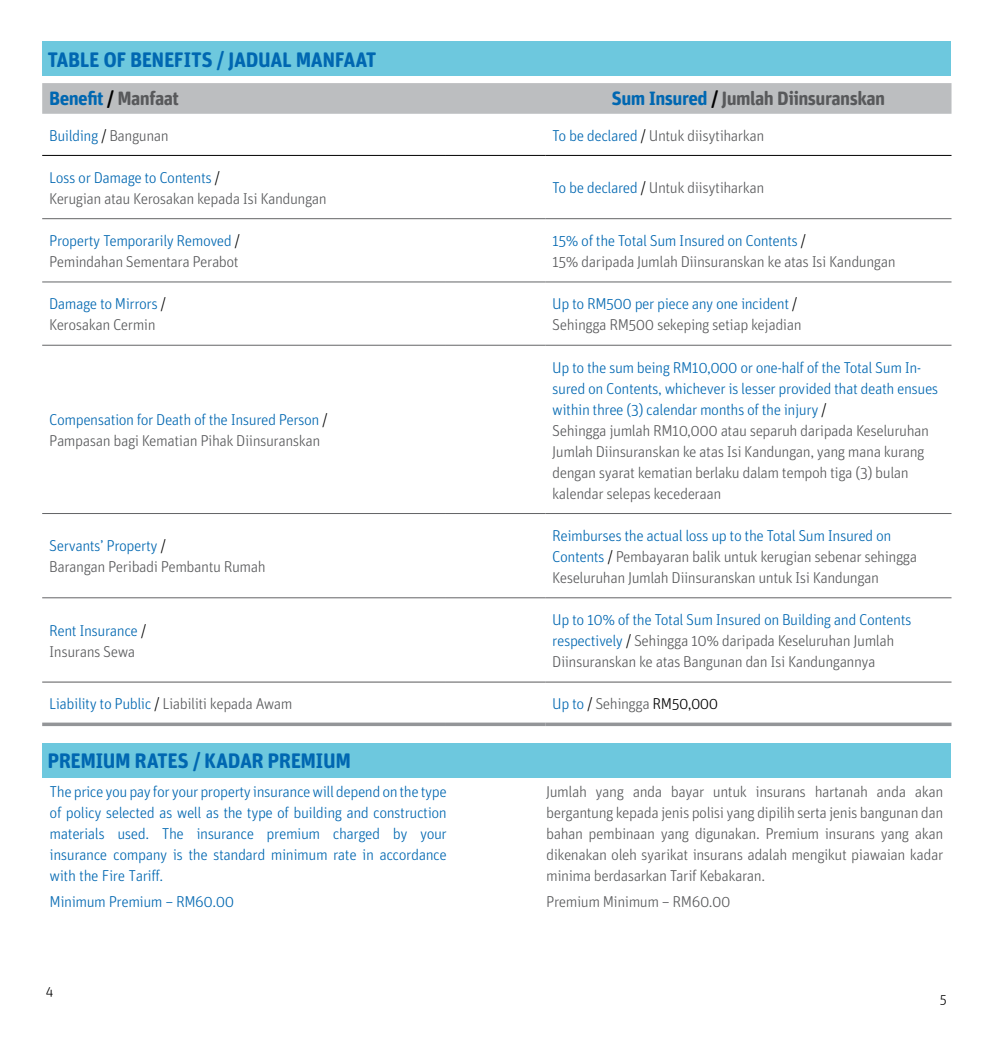
<style>
.page{position:relative;width:993px;height:1042px;background:#fff}
.page>*{position:absolute;margin:0;border:0;box-sizing:border-box;transform-origin:0 0}
.t1{font:700 21px "Unit Rounded OT";letter-spacing:-.02em;color:#0067b1}
.t2{font:700 19.25px "Unit Rounded OT";letter-spacing:-.03em;color:#58595b}
.t3{font:700 19.25px "Unit Rounded OT";letter-spacing:-.03em;color:#0067b1}
.t4{font:300 15.75px/21px "Unit Rounded OT";letter-spacing:-.03em;color:#58595b}
.t5{font:300 15.75px/21px "Unit Rounded OT";letter-spacing:-.03em;color:#0067b1}
.t6{font:300 15.75px "Unit Rounded OT";letter-spacing:-.03em;color:#000}
.t7{font:300 14px "Unit Rounded OT";color:#000}
.s1{color:#000}
.s2{color:#58595b}
.s3{color:#0067b1}
</style>
<div class="page">
<div style="left:42px;top:83px;width:909px;height:31px;background:#bcbec0"></div>
<hr style="left:42px;top:218px;width:404px;height:1px;background:#636466">
<hr style="left:446px;top:218px;width:99px;height:1px;background:#636466">
<hr style="left:545px;top:218px;width:406px;height:1px;background:#636466">
<hr style="left:42px;top:282px;width:404px;height:1px;background:#636466">
<hr style="left:446px;top:282px;width:99px;height:1px;background:#636466">
<hr style="left:545px;top:282px;width:406px;height:1px;background:#636466">
<hr style="left:42px;top:345px;width:404px;height:1px;background:#636466">
<hr style="left:446px;top:345px;width:99px;height:1px;background:#636466">
<hr style="left:545px;top:345px;width:406px;height:1px;background:#636466">
<hr style="left:42px;top:513px;width:404px;height:1px;background:#636466">
<hr style="left:446px;top:513px;width:99px;height:1px;background:#636466">
<hr style="left:545px;top:513px;width:406px;height:1px;background:#636466">
<hr style="left:42px;top:597px;width:404px;height:1px;background:#636466">
<hr style="left:446px;top:597px;width:99px;height:1px;background:#636466">
<hr style="left:545px;top:597px;width:406px;height:1px;background:#636466">
<svg style="left:42px;top:722px;width:404px;height:4px;background:#a2a4a7"></svg>
<svg style="left:446px;top:722px;width:99px;height:4px"></svg>
<svg style="left:545px;top:722px;width:406px;height:4px;background:#a2a4a7"></svg>
<hr style="left:42px;top:155px;width:404px;height:1px;background:#000">
<hr style="left:446px;top:155px;width:99px;height:1px;background:#000">
<hr style="left:545px;top:155px;width:406px;height:1px;background:#000">
<hr style="left:42px;top:682px;width:404px;height:1px;background:#58595b">
<hr style="left:446px;top:682px;width:99px;height:1px;background:#58595b">
<hr style="left:545px;top:682px;width:406px;height:1px;background:#58595b">
<div style="left:43px;top:41px;width:907px;height:35px;background:#6dc8de"></div>
<div style="left:43px;top:743px;width:907px;height:35px;background:#6dc8de"></div>
<h1 class="t1" style="left:47px;top:47px;width:331px">TABLE OF BENEFITS / JADUAL MANFAAT</h1>
<p class="t3" style="left:49px;top:87px;width:131px">Benefit <span class="s1">/</span> <span class="s2">Manfaat</span></p>
<p class="t2" style="left:611px;top:87px;width:275px"><span class="s3">Sum Insured</span> <span class="s1">/</span> Jumlah Diinsuranskan</p>
<p class="t5" style="left:49px;top:125px;width:121px">Building <span class="s1">/</span> <span class="s2">Bangunan</span></p>
<p class="t4" style="left:552px;top:125px;width:213px"><span class="s3">To be declared</span> <span class="s1">/</span> Untuk diisytiharkan</p>
<p class="t4" style="left:49px;top:167px;width:279px"><span class="s3">Loss or Damage to Contents</span> <span class="s1">/<br></span>Kerugian atau Kerosakan kepada Isi Kandungan</p>
<p class="t4" style="left:552px;top:177px;width:213px"><span class="s3">To be declared</span> <span class="s1">/</span> Untuk diisytiharkan</p>
<p class="t5" style="left:49px;top:230px;width:192px">Property Temporarily Removed <span class="s1">/<br></span><span class="s2">Pemindahan Sementara Perabot</span></p>
<p class="t4" style="left:552px;top:230px;width:345px"><span class="s3">15% of the Total Sum Insured on Contents</span> <span class="s1">/<br></span>15% daripada Jumlah Diinsuranskan ke atas Isi Kandungan</p>
<p class="t5" style="left:49px;top:293px;width:118px">Damage to Mirrors <span class="s1">/<br></span><span class="s2">Kerosakan Cermin</span></p>
<p class="t4" style="left:552px;top:293px;width:251px"><span class="s3">Up to RM500 per piece any one incident</span> <span class="s1">/<br></span>Sehingga RM500 sekeping setiap kejadian</p>
<p class="t5" style="left:49px;top:409px;width:280px">Compensation for Death of the Insured Person <span class="s1">/<br></span><span class="s2">Pampasan bagi Kematian Pihak Diinsuranskan</span></p>
<p class="t4" style="left:552px;top:357px;width:387px"><span class="s3">Up to the sum being RM10,000 or one-half of the Total Sum In&shy;sured on Contents, whichever is lesser provided that death ensues within three (3) calendar months of the injury</span> <span class="s1">/<br></span>Sehingga jumlah RM10,000 atau separuh daripada Keseluruhan Jumlah Diinsuranskan ke atas Isi Kandungan, yang mana kurang dengan syarat kematian berlaku dalam tempoh tiga (3) bulan kalendar selepas kecederaan</p>
<p class="t4" style="left:49px;top:535px;width:218px"><span class="s3">Servants’ Property</span> <span class="s1">/<br></span>Barangan Peribadi Pembantu Rumah</p>
<p class="t4" style="left:552px;top:525px;width:366px"><span class="s3">Reimburses the actual loss up to the Total Sum Insured on<br>Contents</span> <span class="s1">/</span> Pembayaran balik untuk kerugian sebenar sehingga<br>Keseluruhan Jumlah Diinsuranskan untuk Isi Kandungan</p>
<p class="t5" style="left:49px;top:620px;width:99px">Rent Insurance <span class="s1">/<br></span><span class="s2">Insurans Sewa</span></p>
<p class="t4" style="left:552px;top:609px;width:361px"><span class="s3">Up to 10% of the Total Sum Insured on Building and Contents respectively</span> <span class="s1">/</span> Sehingga 10% daripada Keseluruhan Jumlah<br>Diinsuranskan ke atas Bangunan dan Isi Kandungannya</p>
<p class="t4" style="left:49px;top:693px;width:245px"><span class="s3">Liability to Public</span> <span class="s1">/</span> Liabiliti kepada Awam</p>
<p class="t6" style="left:552px;top:695px;width:167px"><span class="s3">Up to</span> / <span class="s2">Sehingga</span> RM50,000</p>
<h1 class="t1" style="left:47px;top:748px;width:305px">PREMIUM RATES / KADAR PREMIUM</h1>
<p class="t5" style="left:50px;top:781px;width:398px;text-align:justify">The price you pay for your property insurance will depend on the type of policy selected as well as the type of building and construction materials used. The insurance premium charged by your insurance company is the standard minimum rate in accordance with the Fire Tariff.</p>
<p class="t5" style="left:50px;top:891px;width:186px">Minimum Premium – RM60.00</p>
<p class="t7" style="left:46px;top:983px;width:9px">4</p>
<p class="t4" style="left:546px;top:781px;width:398px;text-align:justify">Jumlah yang anda bayar untuk insurans hartanah anda akan bergantung kepada jenis polisi yang dipilih serta jenis bangunan dan bahan pembinaan yang digunakan. Premium insurans yang akan dikenakan oleh syarikat insurans adalah mengikut piawaian kadar minima berdasarkan Tarif Kebakaran.</p>
<p class="t4" style="left:546px;top:891px;width:186px">Premium Minimum – RM60.00</p>
<p class="t7" style="left:939px;top:990px;width:8px">5</p>
</div>
